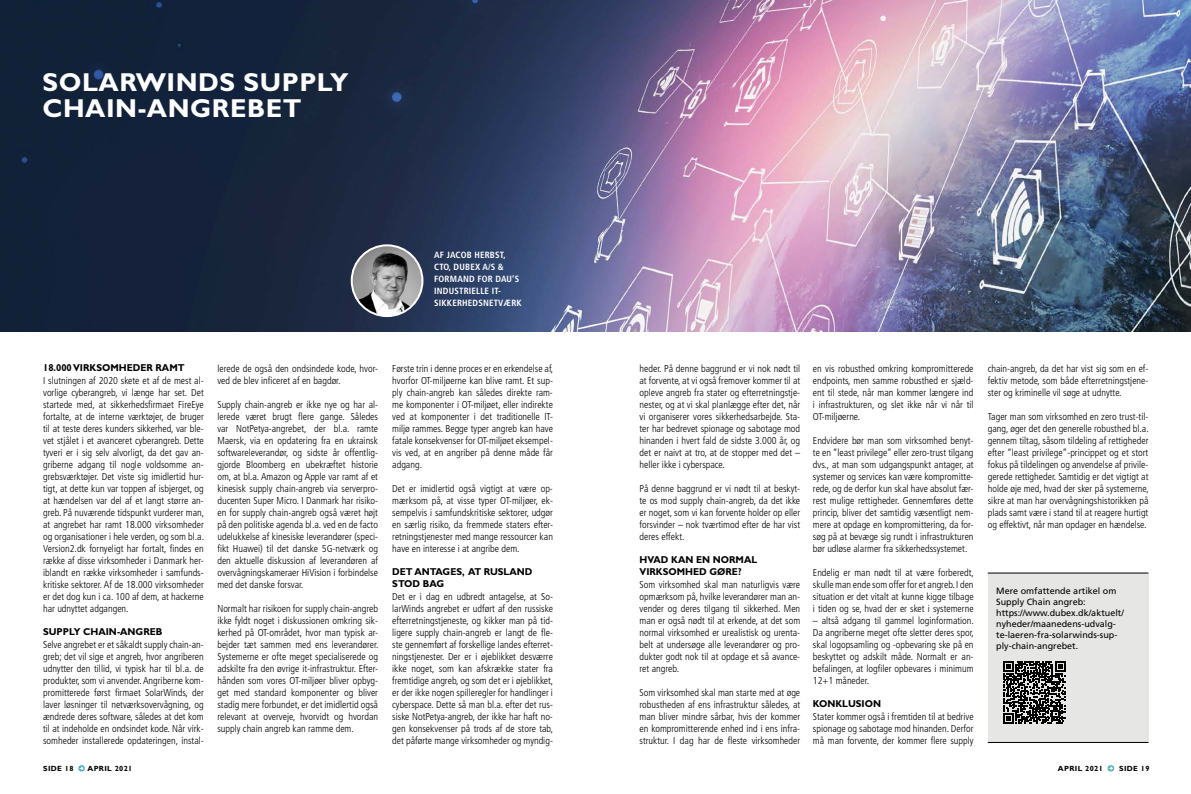
<style>
.page{position:relative;width:1191px;height:794px;background:#fff}
.page>*{position:absolute;margin:0;border:0;box-sizing:border-box;transform-origin:0 0}
.t1{font:700 26px/26px "Gill Sans";letter-spacing:.02em;color:#fff}
.t2{font:300 condensed 10px/12px "Frutiger";color:#000;text-align:justify}
.t3{font:700 10px/12px "Gill Sans";color:#000;scale:.95 1}
.t4{font:9px/11px "Frutiger";color:#000}
.t5{font:700 condensed 9px/12px "Frutiger";letter-spacing:.02em;color:#fff}
.t6{font:700 7.5px "Gill Sans";letter-spacing:.05em;color:#000}
</style>
<div class="page">
<img style="left:0;top:0;width:1191px;height:332px">
<img style="left:352px;top:246px;width:70px;height:70px">
<div style="left:351px;top:244px;width:72px;height:73px;border:2px solid #fff;border-radius:50%"></div>
<div style="left:987px;top:573px;width:161px;height:169px;background:#e6e7e4"></div>
<hr style="left:987px;top:742px;width:161px;height:1px;background:#000">
<hr style="left:987px;top:572px;width:161px;height:1px;background:#000">
<svg style="left:1003px;top:661px;width:62px;height:62px"></svg>
<h1 class="t1" style="left:43px;top:69px;width:307px">SOLARWINDS SUPPLY<br>CHAIN-ANGREBET</h1>
<p class="t5" style="left:434px;top:249px;width:89px">AF JACOB HERBST,<br>CTO, DUBEX A/S &amp;<br>FORMAND FOR DAU’S<br>INDUSTRIELLE IT-<br>SIKKERHEDSNETVÆRK</p>
<p class="t3" style="left:43px;top:362px;width:150px">18.000 VIRKSOMHEDER RAMT</p>
<p class="t2" style="left:43px;top:375px;width:163px">I slutningen af 2020 skete et af de mest al&shy;vorlige cyberangreb, vi længe har set. Det startede med, at sikkerhedsfirmaet FireEye fortalte, at de interne værktøjer, de bruger til at teste deres kunders sikkerhed, var ble&shy;vet stjålet i et avanceret cyberangreb. Dette tyveri er i sig selv alvorligt, da det gav an&shy;griberne adgang til nogle voldsomme an&shy;grebsværktøjer. Det viste sig imidlertid hur&shy;tigt, at dette kun var toppen af isbjerget, og at hændelsen var del af et langt større an&shy;greb. På nuværende tidspunkt vurderer man, at angrebet har ramt 18.000 virksomheder og organisationer i hele verden, og som bl.a.<br>Version2.dk fornyeligt har fortalt, findes en række af disse virksomheder i Danmark her&shy;iblandt en række virksomheder i samfunds&shy;kritiske sektorer. Af de 18.000 virksomheder er det dog kun i ca. 100 af dem, at hackerne har udnyttet adgangen.</p>
<p class="t3" style="left:43px;top:626px;width:127px">SUPPLY CHAIN-ANGREB</p>
<p class="t2" style="left:43px;top:639px;width:162px">Selve angrebet er et såkaldt supply chain-an&shy;greb; det vil sige et angreb, hvor angriberen udnytter den tillid, vi typisk har til bl.a. de produkter, som vi anvender. Angriberne kom&shy;promitterede først firmaet SolarWinds, der laver løsninger til netværksovervågning, og ændrede deres software, således at det kom til at indeholde en ondsindet kode. Når virk&shy;somheder installerede opdateringen, instal-</p>
<p class="t2" style="left:217px;top:363px;width:162px">lerede de også den ondsindede kode, hvor&shy;ved de blev inficeret af en bagdør.</p>
<p class="t2" style="left:217px;top:399px;width:162px">Supply chain-angreb er ikke nye og har al&shy;lerede været brugt flere gange. Således var NotPetya-angrebet, der bl.a. ramte Maersk, via en opdatering fra en ukrainsk softwareleverandør, og sidste år offentlig&shy;gjorde Bloomberg en ubekræftet historie om, at bl.a. Amazon og Apple var ramt af et kinesisk supply chain-angreb via serverpro&shy;ducenten Super Micro. I Danmark har risiko&shy;en for supply chain-angreb også været højt på den politiske agenda bl.a. ved en de facto udelukkelse af kinesiske leverandører (speci&shy;fikt Huawei) til det danske 5G-netværk og den aktuelle diskussion af leverandøren af overvågningskameraer HiVision i forbindelse med det danske forsvar.</p>
<p class="t2" style="left:217px;top:603px;width:162px">Normalt har risikoen for supply chain-angreb ikke fyldt noget i diskussionen omkring sik&shy;kerhed på OT-området, hvor man typisk ar&shy;bejder tæt sammen med ens leverandører.<br>Systemerne er ofte meget specialiserede og adskilte fra den øvrige it-infrastruktur. Efter&shy;hånden som vores OT-miljøer bliver opbyg&shy;get med standard komponenter og bliver stadig mere forbundet, er det imidlertid også relevant at overveje, hvorvidt og hvordan supply chain angreb kan ramme dem.</p>
<p class="t2" style="left:392px;top:363px;width:162px;text-align:left">Første trin i denne proces er en erkendelse af, hvorfor OT-miljøerne kan blive ramt. Et sup&shy;ply chain-angreb kan således direkte ram&shy;me komponenter i OT-miljøet, eller indirekte ved at komponenter i det traditionelle IT&shy;miljø rammes. Begge typer angreb kan have fatale konsekvenser for OT-miljøet eksempel&shy;vis ved, at en angriber på denne måde får adgang.</p>
<p class="t2" style="left:392px;top:483px;width:162px">Det er imidlertid også vigtigt at være op&shy;mærksom på, at visse typer OT-miljøer, ek&shy;sempelvis i samfundskritiske sektorer, udgør en særlig risiko, da fremmede staters efter&shy;retningstjenester med mange ressourcer kan have en interesse i at angribe dem.</p>
<p class="t3" style="left:392px;top:566px;width:149px">DET ANTAGES, AT RUSLAND<br>STOD BAG</p>
<p class="t2" style="left:392px;top:591px;width:163px">Det er i dag en udbredt antagelse, at So&shy;larWinds angrebet er udført af den russiske efterretningstjeneste, og kikker man på tid&shy;ligere supply chain-angreb er langt de fle&shy;ste gennemført af forskellige landes efterret&shy;ningstjenester. Der er i øjeblikket desværre ikke noget, som kan afskrække stater fra fremtidige angreb, og som det er i øjeblikket, er der ikke nogen spilleregler for handlinger i cyberspace. Dette så man bl.a. efter det rus&shy;siske NotPetya-angreb, der ikke har haft no&shy;gen konsekvenser på trods af de store tab, det påførte mange virksomheder og myndig-</p>
<p class="t2" style="left:639px;top:363px;width:162px">heder. På denne baggrund er vi nok nødt til at forvente, at vi også fremover kommer til at opleve angreb fra stater og efterretningstje&shy;nester, og at vi skal planlægge efter det, når vi organiserer vores sikkerhedsarbejde. Sta&shy;ter har bedrevet spionage og sabotage mod hinanden i hvert fald de sidste 3.000 år, og det er naivt at tro, at de stopper med det – heller ikke i cyberspace.</p>
<p class="t2" style="left:639px;top:483px;width:162px">På denne baggrund er vi nødt til at beskyt&shy;te os mod supply chain-angreb, da det ikke er noget, som vi kan forvente holder op eller forsvinder – nok tværtimod efter de har vist deres effekt.</p>
<p class="t3" style="left:639px;top:554px;width:125px">HVAD KAN EN NORMAL<br>VIRKSOMHED GØRE?</p>
<p class="t2" style="left:639px;top:579px;width:162px">Som virksomhed skal man naturligvis være opmærksom på, hvilke leverandører man an&shy;vender og deres tilgang til sikkerhed. Men man er også nødt til at erkende, at det som normal virksomhed er urealistisk og urenta&shy;belt at undersøge alle leverandører og pro&shy;dukter godt nok til at opdage et så avance&shy;ret angreb.</p>
<p class="t2" style="left:639px;top:687px;width:162px">Som virksomhed skal man starte med at øge robustheden af ens infrastruktur således, at man bliver mindre sårbar, hvis der kommer en kompromitterende enhed ind i ens infra&shy;struktur. I dag har de fleste virksomheder</p>
<p class="t2" style="left:813px;top:363px;width:162px">en vis robusthed omkring kompromitterede endpoints, men samme robusthed er sjæld&shy;ent til stede, når man kommer længere ind i infrastrukturen, og slet ikke når vi når til OT-miljøerne.</p>
<p class="t2" style="left:813px;top:435px;width:162px">Endvidere bør man som virksomhed benyt&shy;te en “least privilege” eller zero-trust tilgang dvs., at man som udgangspunkt antager, at systemer og services kan være kompromitte&shy;rede, og de derfor kun skal have absolut fær&shy;rest mulige rettigheder. Gennemføres dette princip, bliver det samtidig væsentligt nem&shy;mere at opdage en kompromittering, da for&shy;søg på at bevæge sig rundt i infrastrukturen bør udløse alarmer fra sikkerhedssystemet.</p>
<p class="t2" style="left:813px;top:567px;width:163px">Endelig er man nødt til at være forberedt, skulle man ende som offer for et angreb. I den situation er det vitalt at kunne kigge tilbage i tiden og se, hvad der er sket i systemerne</p>
<p class="t2" style="left:813px;top:615px;width:163px">– altså adgang til gammel loginformation.<br>Da angriberne meget ofte sletter deres spor, skal logopsamling og -opbevaring ske på en beskyttet og adskilt måde. Normalt er an&shy;befalingen, at logfiler opbevares i minimum 12+1 måneder.</p>
<p class="t3" style="left:813px;top:698px;width:73px">KONKLUSION</p>
<p class="t2" style="left:813px;top:711px;width:162px">Stater kommer også i fremtiden til at bedrive spionage og sabotage mod hinanden. Derfor må man forvente, der kommer flere supply</p>
<p class="t2" style="left:987px;top:363px;width:162px">chain-angreb, da det har vist sig som en ef&shy;fektiv metode, som både efterretningstjene&shy;ster og kriminelle vil søge at udnytte.</p>
<p class="t2" style="left:987px;top:411px;width:162px">Tager man som virksomhed en zero trust-til&shy;gang, øger det den generelle robusthed bl.a. gennem tiltag, såsom tildeling af rettigheder efter “least privilege”-princippet og et stort fokus på tildelingen og anvendelse af privile&shy;gerede rettigheder. Samtidig er det vigtigt at holde øje med, hvad der sker på systemerne, sikre at man har overvågningshistorikken på plads samt være i stand til at reagere hurtigt og effektivt, når man opdager en hændelse.</p>
<p class="t4" style="left:996px;top:585px;width:129px">Mere omfattende artikel om<br>Supply Chain angreb: https://www.dubex.dk/aktuelt/ nyheder/maanedens-udvalg&shy;te-laeren-fra-solarwinds-sup&shy;ply-chain-angrebet.</p>
<p class="t6" style="left:43px;top:764px;width:32px">SIDE 18</p>
<p class="t6" style="left:87px;top:764px;width:46px">APRIL 2021</p>
<p class="t6" style="left:1058px;top:764px;width:46px">APRIL 2021</p>
<p class="t6" style="left:1119px;top:764px;width:32px">SIDE 19</p>
</div>
